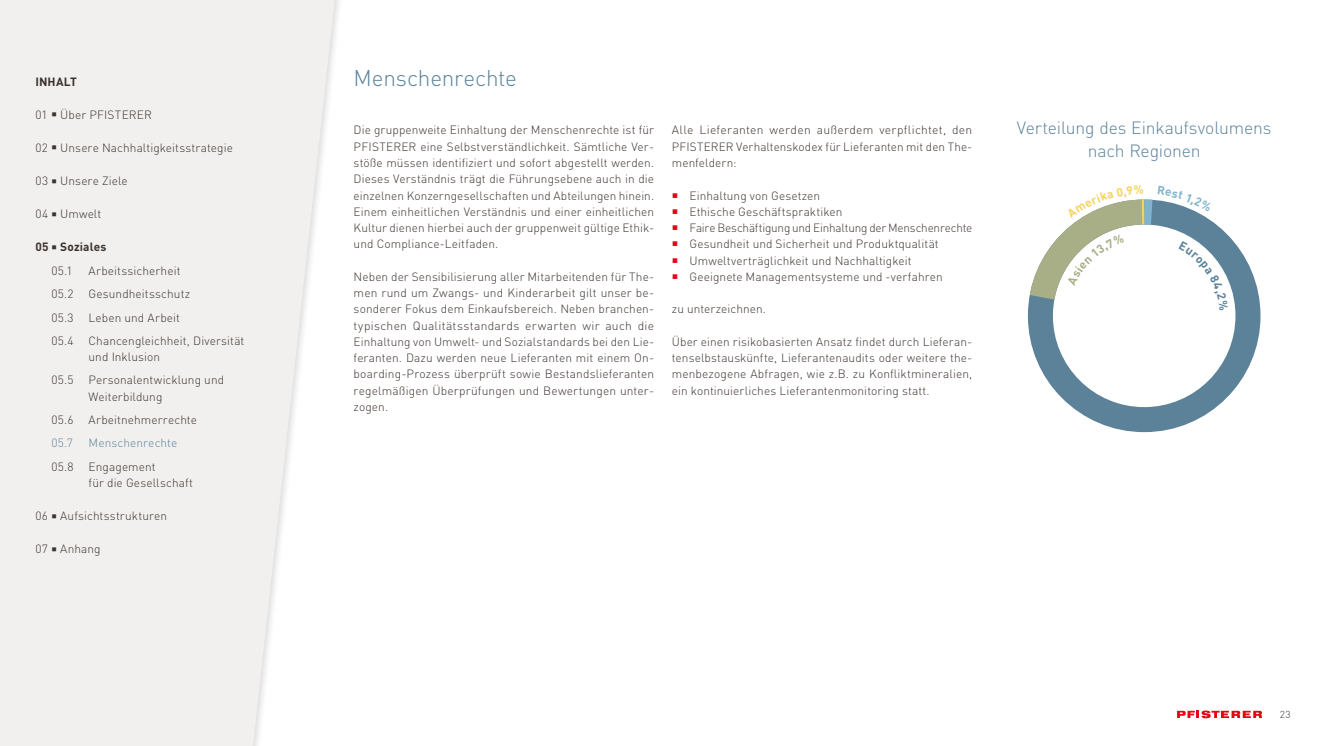
<style>
.page{position:relative;width:1326px;height:746px;background:#fff}
.page>*{position:absolute;margin:0;border:0;box-sizing:border-box;transform-origin:0 0}
.t1{font:300 22.5px "DIN Pro";letter-spacing:-.01em;color:#5b8299}
.t2{font:300 17.5px/22.5px "DIN Pro";letter-spacing:-.005em;color:#5b8299;text-align:center}
.t3{font:300 11.88px/16.2px "DIN Pro";letter-spacing:.005em;color:#3c322d}
.t4{font:700 11.88px/23.4px "DIN Pro";letter-spacing:.01em;color:#3c322d}
.t5{font:300 11.88px "DIN Pro";letter-spacing:.005em;color:#5b8299}
.t6{font:300 10px "DIN Pro";color:#3c322d}
.s1{font-weight:300}
</style>
<div class="page">
<svg style="left:0;top:0;width:336px;height:746px;fill:#f2f0ef"></svg>
<div style="left:1027px;top:199px;width:233px;height:233px;border:25px solid #5b8299;border-radius:50%"></div>
<svg style="left:1177px;top:710px;width:84px;height:8px"></svg>
<svg style="left:1027px;top:199px;width:200px;height:127px"></svg>
<p class="t4" style="left:35px;top:68px;width:43px">INHALT</p>
<p class="t3" style="left:35px;top:105px;width:118px">01 ○ Über PFISTERER</p>
<p class="t3" style="left:35px;top:138px;width:199px">02 ○ Unsere Nachhaltigkeitsstrategie</p>
<p class="t3" style="left:35px;top:172px;width:94px">03 ○ Unsere Ziele</p>
<p class="t3" style="left:35px;top:205px;width:67px">04 ○ Umwelt</p>
<p class="t4" style="left:51px;top:234px;width:56px;text-indent:-16px">05 ○ Soziales<br><span class="s1">05.1</span></p>
<p class="t3" style="left:89px;top:261px;width:93px">Arbeitssicherheit</p>
<p class="t3" style="left:51px;top:285px;width:24px">05.2</p>
<p class="t3" style="left:89px;top:285px;width:103px">Gesundheitsschutz</p>
<p class="t3" style="left:51px;top:308px;width:24px">05.3</p>
<p class="t3" style="left:89px;top:308px;width:93px">Leben und Arbeit</p>
<p class="t3" style="left:51px;top:331px;width:24px">05.4</p>
<p class="t3" style="left:89px;top:331px;width:157px">Chancengleichheit, Diversität und Inklusion</p>
<p class="t3" style="left:51px;top:371px;width:24px">05.5</p>
<p class="t3" style="left:89px;top:371px;width:137px">Personalentwicklung und<br>Weiterbildung</p>
<p class="t3" style="left:51px;top:410px;width:24px">05.6</p>
<p class="t3" style="left:89px;top:410px;width:110px">Arbeitnehmerrechte</p>
<p class="t5" style="left:51px;top:434px;width:23px">05.7</p>
<p class="t5" style="left:89px;top:434px;width:90px">Menschenrechte</p>
<p class="t3" style="left:51px;top:457px;width:24px">05.8</p>
<p class="t3" style="left:89px;top:457px;width:106px">Engagement<br>für die Gesellschaft</p>
<p class="t3" style="left:35px;top:506px;width:133px">06 ○ Aufsichtsstrukturen</p>
<p class="t3" style="left:35px;top:540px;width:67px">07 ○ Anhang</p>
<h1 class="t1" style="left:353px;top:60px;width:165px">Menschenrechte</h1>
<p class="t3" style="left:353px;top:121px;width:302px;text-align:justify">Die gruppenweite Einhaltung der Menschenrechte ist für PFISTERER eine Selbstverständlichkeit. Sämtliche Ver&shy;stöße müssen identifiziert und sofort abgestellt werden.<br>Dieses Verständnis trägt die Führungsebene auch in die einzelnen Konzerngesellschaften und Abteilungen hinein.<br>Einem einheitlichen Verständnis und einer einheitlichen Kultur dienen hierbei auch der gruppenweit gültige Ethik&shy;und Compliance-Leitfaden.</p>
<p class="t3" style="left:353px;top:267px;width:302px;text-align:justify">Neben der Sensibilisierung aller Mitarbeitenden für The&shy;men rund um Zwangs- und Kinderarbeit gilt unser be&shy;sonderer Fokus dem Einkaufsbereich. Neben branchen&shy;typischen Qualitätsstandards erwarten wir auch die Einhaltung von Umwelt- und Sozialstandards bei den Lie&shy;feranten. Dazu werden neue Lieferanten mit einem On&shy;boarding-Prozess überprüft sowie Bestandslieferanten regelmäßigen Überprüfungen und Bewertungen unter&shy;zogen.</p>
<p class="t3" style="left:671px;top:121px;width:302px;text-align:justify">Alle Lieferanten werden außerdem verpflichtet, den PFISTERER Verhaltenskodex für Lieferanten mit den The&shy;menfeldern:</p>
<p class="t3" style="left:689px;top:186px;width:284px">Einhaltung von Gesetzen<br>Ethische Geschäftspraktiken<br>Faire Beschäftigung und Einhaltung der Menschenrechte Gesundheit und Sicherheit und Produktqualität Umweltverträglichkeit und Nachhaltigkeit<br>Geeignete Managementsysteme und -verfahren</p>
<p class="t3" style="left:671px;top:300px;width:96px">zu unterzeichnen.</p>
<p class="t3" style="left:671px;top:332px;width:302px;text-align:justify">Über einen risikobasierten Ansatz findet durch Lieferan&shy;tenselbstauskünfte, Lieferantenaudits oder weitere the&shy;menbezogene Abfragen, wie z.B. zu Konfliktmineralien, ein kontinuierliches Lieferantenmonitoring statt.</p>
<h2 class="t2" style="left:1016px;top:115px;width:256px">Verteilung des Einkaufsvolumens nach Regionen</h2>
<p class="t6" style="left:1279px;top:706px;width:12px">23</p>
</div>
